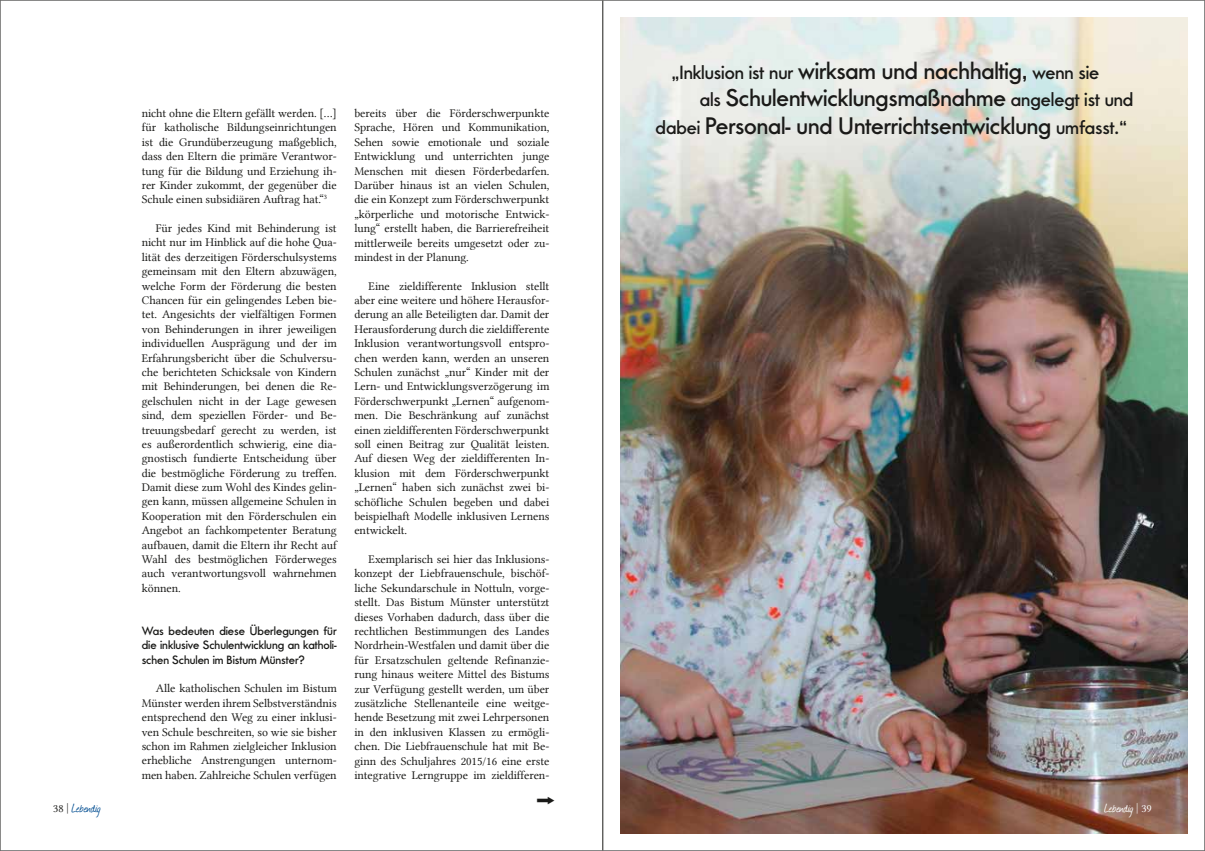
<style>
.page{position:relative;width:1205px;height:851px;background:#fff}
.page>*{position:absolute;margin:0;border:0;box-sizing:border-box;transform-origin:0 0}
.t1{font:500 25px/27.5px "Futura No 2 D";letter-spacing:-.005em;color:#1a1a18;text-align:right}
.t2{font:500 20px "Futura No 2 D";letter-spacing:-.005em;color:#1a1a18}
.t3{font:15px "Journal";color:#004d91}
.t4{font:15px "Journal";color:#fff}
.t5{font:500 12.5px/14.4px "Futura No 2 D";letter-spacing:-.005em;color:#1a1a18;text-align:justify}
.t6{font:11.88px/14.4px "Lin Libertine";letter-spacing:-.005em;color:#1a1a18;text-align:justify}
.s1{font-size:25px}
.s2{font-size:20px}
.s3{font-family:"Lin Libertine";font-size:11.25px;color:#1a1a18}
.s4{font-family:"Lin Libertine";font-size:11.25px}
</style>
<div class="page">
<img style="left:620px;top:18px;width:567px;height:815px">
<hr style="left:602px;top:0;width:1px;height:850px;background:#1a1a18">
<p class="t6" style="left:142px;top:106px;width:196px">nicht ohne die Eltern gefällt werden. […] für katholische Bildungseinrichtungen ist die Grundüberzeugung maßgeblich, dass den Eltern die primäre Verantwor&shy;tung für die Bildung und Erziehung ih&shy;rer Kinder zukommt, der gegenüber die Schule einen subsidiären Auftrag hat.“<sup>3</sup></p>
<p class="t6" style="left:142px;top:221px;width:196px;text-indent:14px">Für jedes Kind mit Behinderung ist nicht nur im Hinblick auf die hohe Qua&shy;lität des derzeitigen Förderschulsystems gemeinsam mit den Eltern abzuwägen, welche Form der Förderung die besten Chancen für ein gelingendes Leben bie&shy;tet. Angesichts der vielfältigen Formen von Behinderungen in ihrer jeweiligen individuellen Ausprägung und der im Erfahrungsbericht über die Schulversu&shy;che berichteten Schicksale von Kindern mit Behinderungen, bei denen die Re&shy;gelschulen nicht in der Lage gewesen sind, dem speziellen Förder- und Be&shy;treuungsbedarf gerecht zu werden, ist es außerordentlich schwierig, eine dia&shy;gnostisch fundierte Entscheidung über die bestmögliche Förderung zu treffen.<br>Damit diese zum Wohl des Kindes gelin&shy;gen kann, müssen allgemeine Schulen in Kooperation mit den Förderschulen ein Angebot an fachkompetenter Beratung aufbauen, damit die Eltern ihr Recht auf Wahl des bestmöglichen Förderweges auch verantwortungsvoll wahrnehmen können.</p>
<p class="t5" style="left:142px;top:623px;width:196px">Was bedeuten diese Überlegungen für die inklusive Schulentwicklung an katholi&shy;schen Schulen im Bistum Münster?</p>
<p class="t6" style="left:142px;top:681px;width:196px;text-indent:14px">Alle katholischen Schulen im Bistum Münster werden ihrem Selbstverständnis entsprechend den Weg zu einer inklusi&shy;ven Schule beschreiten, so wie sie bisher schon im Rahmen zielgleicher Inklusion erhebliche Anstrengungen unternom&shy;men haben. Zahlreiche Schulen verfügen</p>
<p class="t6" style="left:354px;top:106px;width:196px">bereits über die Förderschwerpunkte Sprache, Hören und Kommunikation, Sehen sowie emotionale und soziale Entwicklung und unterrichten junge Menschen mit diesen Förderbedarfen.<br>Darüber hinaus ist an vielen Schulen, die ein Konzept zum Förderschwerpunkt „körperliche und motorische Entwick&shy;lung“ erstellt haben, die Barrierefreiheit mittlerweile bereits umgesetzt oder zu&shy;mindest in der Planung.</p>
<p class="t6" style="left:354px;top:278px;width:196px;text-indent:14px">Eine zieldifferente Inklusion stellt aber eine weitere und höhere Herausfor&shy;derung an alle Beteiligten dar. Damit der Herausforderung durch die zieldifferente Inklusion verantwortungsvoll entspro&shy;chen werden kann, werden an unseren Schulen zunächst „nur“ Kinder mit der Lern- und Entwicklungsverzögerung im Förderschwerpunkt „Lernen“ aufgenom&shy;men. Die Beschränkung auf zunächst einen zieldifferenten Förderschwerpunkt soll einen Beitrag zur Qualität leisten.<br>Auf diesen Weg der zieldifferenten In&shy;klusion mit dem Förderschwerpunkt „Lernen“ haben sich zunächst zwei bi&shy;schöfliche Schulen begeben und dabei beispielhaft Modelle inklusiven Lernens entwickelt.</p>
<p class="t6" style="left:354px;top:552px;width:196px;text-indent:14px">Exemplarisch sei hier das Inklusions&shy;konzept der Liebfrauenschule, bischöf&shy;liche Sekundarschule in Nottuln, vorge&shy;stellt. Das Bistum Münster unterstützt dieses Vorhaben dadurch, dass über die rechtlichen Bestimmungen des Landes Nordrhein-Westfalen und damit über die für Ersatzschulen geltende Refinanzie&shy;rung hinaus weitere Mittel des Bistums zur Verfügung gestellt werden, um über zusätzliche Stellenanteile eine weitge&shy;hende Besetzung mit zwei Lehrpersonen in den inklusiven Klassen zu ermögli&shy;chen. Die Liebfrauenschule hat mit Be&shy;ginn des Schuljahres 2015/16 eine erste integrative Lerngruppe im zieldifferen-</p>
<h2 class="t2" style="left:671px;top:61px;width:429px">„Inklusion ist nur <span class="s1">wirksam und nachhaltig,</span> wenn sie</h2>
<h1 class="t1" style="left:656px;top:84px;width:479px"><span class="s2">als</span> Schulentwicklungsmaßnahme <span class="s2">angelegt ist und dabei</span> Personal- und Unterrichtsentwicklung <span class="s2">umfasst.“</span></h1>
<p class="t3" style="left:53px;top:797px;width:49px"><span class="s3">38 |</span> Lebendig</p>
<p class="t4" style="left:1104px;top:797px;width:49px">Lebendig <span class="s4">| 39</span></p>
</div>
